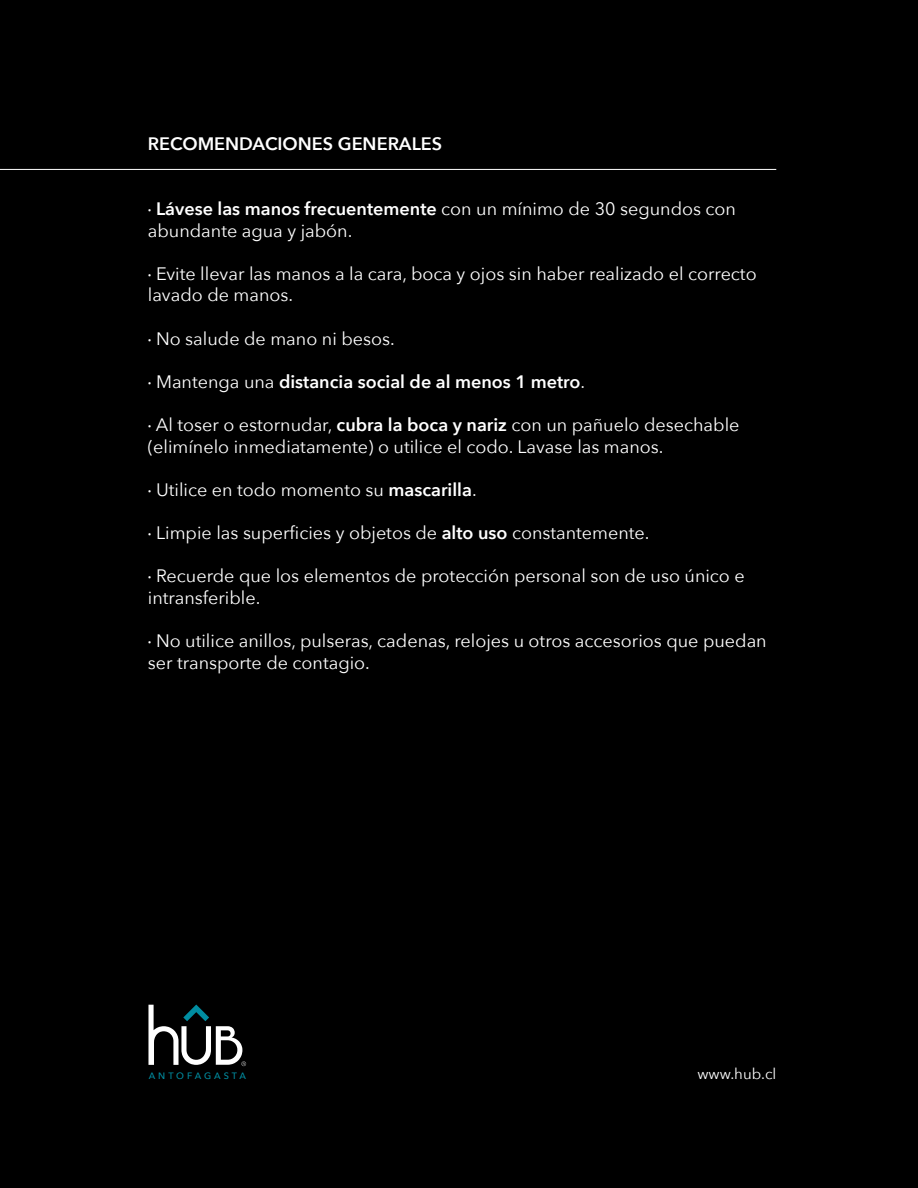
<style>
.page{position:relative;width:918px;height:1188px;background:#000}
.page>*{position:absolute;margin:0;border:0;box-sizing:border-box;transform-origin:0 0}
.t1{font:18px/21.6px "Avenir Next";color:#fff}
.t2{font:600 18px "Avenir Next";color:#fff}
.t3{font:15px "Avenir Next";color:#fff}
.t4{font:500 9.15px "Avenir Next";letter-spacing:.31em;color:#008da1}
.s1{font-family:"Myriad Pro"}
.s2{font-weight:600}
.s3{font-family:"Myriad Pro";font-weight:400}
.s4{font-weight:400}
</style>
<div class="page">
<hr style="left:0;top:169px;width:776px;height:1px;background:#fff">
<svg style="left:148px;top:1005px;width:98px;height:61px"></svg>
<p class="t2" style="left:148px;top:128px;width:296px">RECOMENDACIONES GENERALES</p>
<p class="t1" style="left:148px;top:197px;width:590px"><span class="s1">·</span> <span class="s2">Lávese las manos frecuentemente</span> con un mínimo de 30 segundos con abundante agua y jabón.</p>
<p class="t1" style="left:148px;top:262px;width:610px"><span class="s1">·</span> Evite llevar las manos a la cara, boca y ojos sin haber realizado el correcto lavado de manos.</p>
<p class="t1" style="left:148px;top:327px;width:248px"><span class="s1">·</span> No salude de mano ni besos.</p>
<p class="t2" style="left:148px;top:366px;width:439px"><span class="s3">·</span> <span class="s4">Mantenga una</span> distancia social de al menos 1 metro<span class="s4">.</span></p>
<p class="t1" style="left:148px;top:413px;width:593px"><span class="s1">·</span> Al toser o estornudar, <span class="s2">cubra la boca y nariz</span> con un pañuelo desechable (elimínelo inmediatamente) o utilice el codo. Lavase las manos.</p>
<p class="t1" style="left:148px;top:478px;width:330px"><span class="s1">·</span> Utilice en todo momento su <span class="s2">mascarilla</span>.</p>
<p class="t1" style="left:148px;top:521px;width:503px"><span class="s1">·</span> Limpie las superficies y objetos de <span class="s2">alto uso</span> constantemente.</p>
<p class="t1" style="left:148px;top:564px;width:598px"><span class="s1">·</span> Recuerde que los elementos de protección personal son de uso único e intransferible.</p>
<p class="t1" style="left:148px;top:629px;width:620px"><span class="s1">·</span> No utilice anillos, pulseras, cadenas, relojes u otros accesorios que puedan ser transporte de contagio.</p>
<p class="t4" style="left:149px;top:1068px;width:99px">ANTOFAGASTA</p>
<p class="t3" style="left:697px;top:1061px;width:80px">www.hub.cl</p>
</div>
